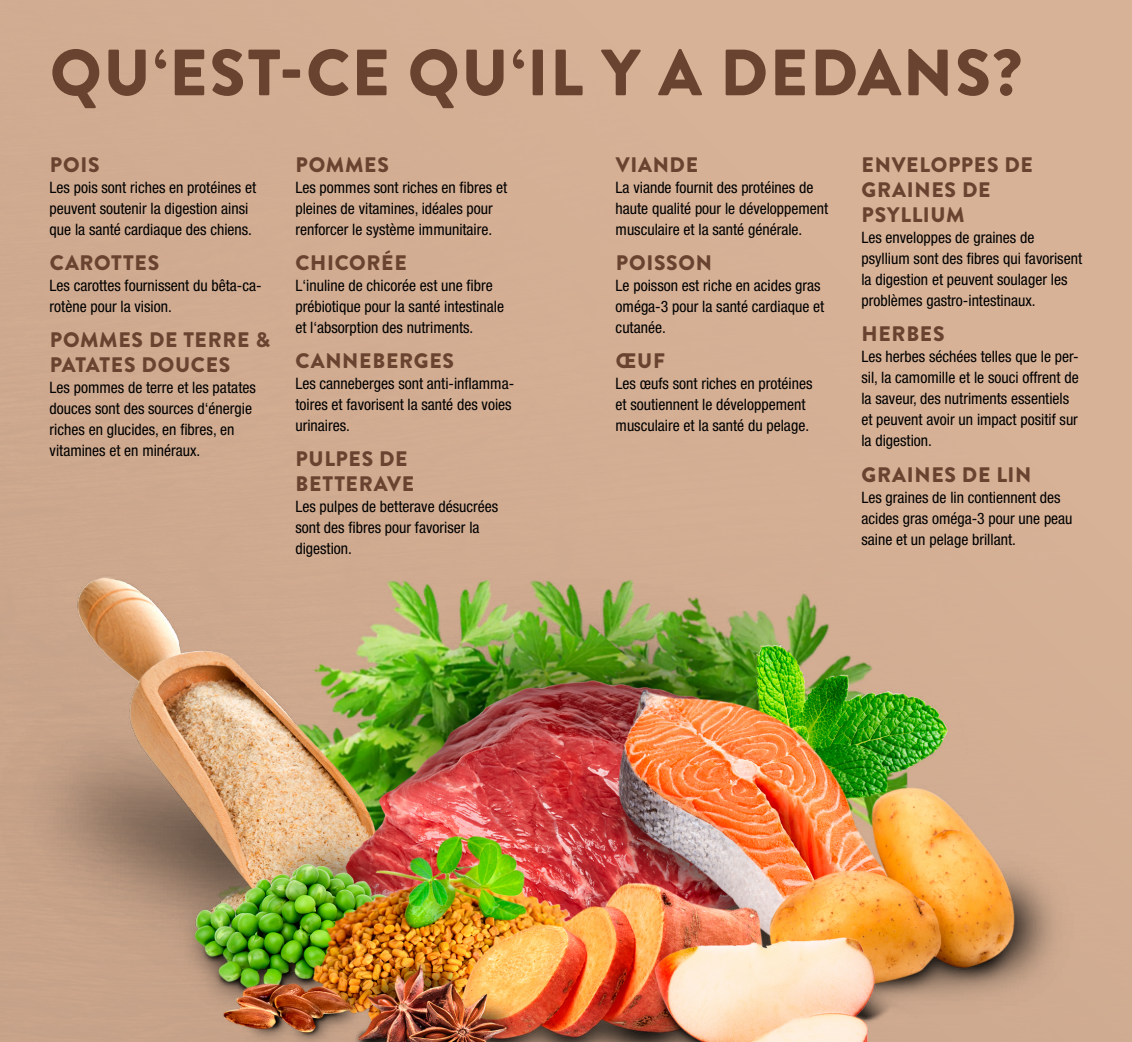
<style>
.page{position:relative;width:1132px;height:1042px;background:#fff}
.page>*{position:absolute;margin:0;border:0;box-sizing:border-box;transform-origin:0 0}
.t1{font:900 65.27px "Brandon Grotesque";letter-spacing:.025em;color:#69432f}
.t2{font:900 21px/25.2px "Brandon Grotesque";letter-spacing:.035em;color:#69432f}
.t3{font:condensed 15.75px/21px "Helvetica Neue LT Pro";color:#000}
</style>
<div class="page">
<img style="left:0;top:0;width:1131px;height:1042px">
<h1 class="t1" style="left:50px;top:27px;width:973px">QU‘EST-CE QU‘IL Y A DEDANS?</h1>
<h2 class="t2" style="left:50px;top:152px;width:51px">POIS</h2>
<p class="t3" style="left:50px;top:177px;width:208px">Les pois sont riches en protéines et peuvent soutenir la digestion ainsi que la santé cardiaque des chiens.</p>
<h2 class="t2" style="left:50px;top:250px;width:111px">CAROTTES</h2>
<p class="t3" style="left:50px;top:275px;width:213px">Les carottes fournissent du bêta-ca&shy;rotène pour la vision.</p>
<h2 class="t2" style="left:50px;top:327px;width:222px">POMMES DE TERRE &amp;<br>PATATES DOUCES</h2>
<p class="t3" style="left:50px;top:377px;width:208px">Les pommes de terre et les patates douces sont des sources d‘énergie riches en glucides, en fibres, en vitamines et en minéraux.</p>
<h2 class="t2" style="left:295px;top:152px;width:95px">POMMES</h2>
<p class="t3" style="left:295px;top:177px;width:213px">Les pommes sont riches en fibres et pleines de vitamines, idéales pour renforcer le système immunitaire.</p>
<h2 class="t2" style="left:295px;top:250px;width:113px">CHICORÉE</h2>
<p class="t3" style="left:295px;top:275px;width:210px">L‘inuline de chicorée est une fibre prébiotique pour la santé intestinale et l‘absorption des nutriments.</p>
<h2 class="t2" style="left:295px;top:348px;width:160px">CANNEBERGES</h2>
<p class="t3" style="left:295px;top:373px;width:220px">Les canneberges sont anti-inflamma&shy;toires et favorisent la santé des voies urinaires.</p>
<h2 class="t2" style="left:295px;top:447px;width:120px">PULPES DE<br>BETTERAVE</h2>
<p class="t3" style="left:295px;top:496px;width:204px">Les pulpes de betterave désucrées sont des fibres pour favoriser la digestion.</p>
<h2 class="t2" style="left:615px;top:152px;width:84px">VIANDE</h2>
<p class="t3" style="left:615px;top:177px;width:214px">La viande fournit des protéines de haute qualité pour le développement musculaire et la santé générale.</p>
<h2 class="t2" style="left:615px;top:250px;width:98px">POISSON</h2>
<p class="t3" style="left:615px;top:275px;width:210px">Le poisson est riche en acides gras oméga-3 pour la santé cardiaque et cutanée.</p>
<h2 class="t2" style="left:615px;top:348px;width:51px">ŒUF</h2>
<p class="t3" style="left:615px;top:373px;width:198px">Les œufs sont riches en protéines et soutiennent le développement musculaire et la santé du pelage.</p>
<h2 class="t2" style="left:861px;top:152px;width:173px">ENVELOPPES DE<br>GRAINES DE<br>PSYLLIUM</h2>
<p class="t3" style="left:861px;top:227px;width:222px">Les enveloppes de graines de psyllium sont des fibres qui favorisent la digestion et peuvent soulager les problèmes gastro-intestinaux.</p>
<h2 class="t2" style="left:861px;top:322px;width:85px">HERBES</h2>
<p class="t3" style="left:861px;top:346px;width:219px">Les herbes séchées telles que le per&shy;sil, la camomille et le souci offrent de la saveur, des nutriments essentiels et peuvent avoir un impact positif sur la digestion.</p>
<h2 class="t2" style="left:861px;top:462px;width:171px">GRAINES DE LIN</h2>
<p class="t3" style="left:861px;top:486px;width:213px">Les graines de lin contiennent des acides gras oméga-3 pour une peau saine et un pelage brillant.</p>
</div>
